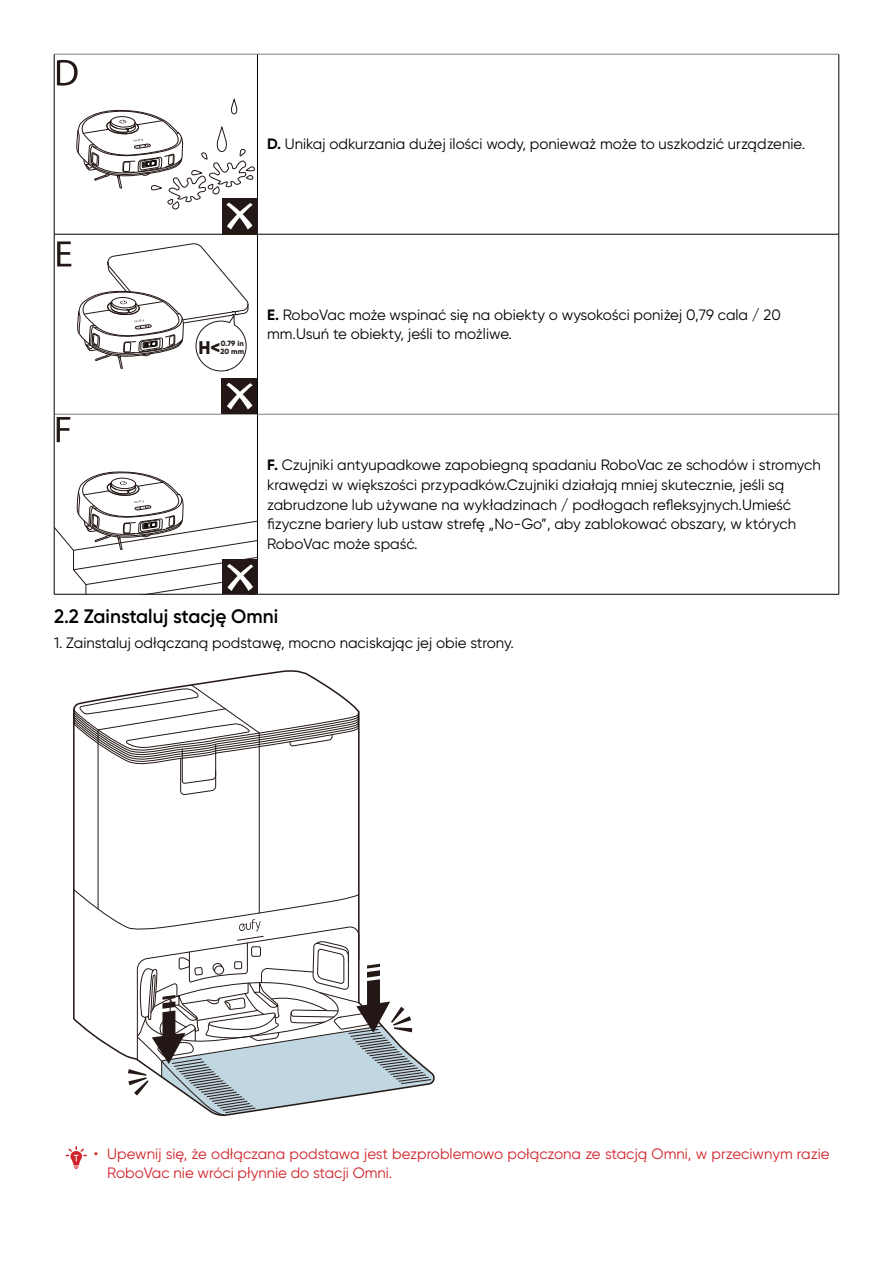
<style>
.page{position:relative;width:893px;height:1263px;background:#fff}
.page>*{position:absolute;margin:0;border:0;box-sizing:border-box;transform-origin:0 0}
.二级标题{font:600 19.5px "Gilroy";color:#000}
.t1{font:800 18.3px "Gilroy";color:#231815}
.t2{font:15px/19.5px "Gilroy";color:#000}
.t3{font:15px/19.5px "Gilroy";color:#d1232a}
.t4{font:800 7.5px/7.5px "Gilroy";color:#231815}
.s1{font-weight:700}
</style>
<div class="page">
<hr style="left:54px;top:54px;width:203px;height:1px;background:#808080">
<hr style="left:257px;top:54px;width:582px;height:1px;background:#808080">
<hr style="left:54px;top:414px;width:203px;height:1px;background:#808080">
<hr style="left:257px;top:414px;width:582px;height:1px;background:#808080">
<hr style="left:54px;top:54px;width:1px;height:180px;background:#000">
<hr style="left:257px;top:54px;width:1px;height:180px;background:#000">
<hr style="left:838px;top:54px;width:1px;height:180px;background:#000">
<hr style="left:54px;top:234px;width:203px;height:1px;background:#000">
<hr style="left:54px;top:234px;width:1px;height:180px;background:#000">
<hr style="left:257px;top:234px;width:582px;height:1px;background:#000">
<hr style="left:257px;top:234px;width:1px;height:180px;background:#000">
<hr style="left:838px;top:234px;width:1px;height:180px;background:#000">
<hr style="left:54px;top:414px;width:1px;height:180px;background:#000">
<hr style="left:257px;top:414px;width:1px;height:180px;background:#000">
<hr style="left:838px;top:414px;width:1px;height:180px;background:#000">
<hr style="left:54px;top:594px;width:203px;height:1px;background:#000">
<hr style="left:257px;top:594px;width:582px;height:1px;background:#000">
<svg style="left:57px;top:60px;width:21px;height:26px"></svg>
<div style="left:222px;top:198px;width:35px;height:36px;background:#231815"></div>
<svg style="left:76px;top:99px;width:179px;height:131px"></svg>
<svg style="left:57px;top:241px;width:14px;height:25px"></svg>
<div style="left:222px;top:378px;width:35px;height:36px;background:#231815"></div>
<svg style="left:226px;top:383px;width:27px;height:27px"></svg>
<svg style="left:77px;top:243px;width:172px;height:129px"></svg>
<svg style="left:57px;top:417px;width:13px;height:25px"></svg>
<svg style="left:54px;top:471px;width:203px;height:123px"></svg>
<svg style="left:73px;top:684px;width:361px;height:432px"></svg>
<svg style="left:65px;top:1146px;width:22px;height:23px"></svg>
<p class="t2" style="left:267px;top:134px;width:539px"><span class="s1">D.</span> Unikaj odkurzania dużej ilości wody, ponieważ może to uszkodzić urządzenie.</p>
<p class="t1" style="left:198px;top:336px;width:23px">H&lt;</p>
<p class="t4" style="left:221px;top:340px;width:25px">0.79 in<br>20 mm</p>
<p class="t2" style="left:267px;top:305px;width:515px"><span class="s1">E.</span> RoboVac może wspinać się na obiekty o wysokości poniżej 0,79 cala / 20 mm.Usuń te obiekty, jeśli to możliwe.</p>
<p class="t2" style="left:267px;top:455px;width:555px"><span class="s1">F.</span> Czujniki antyupadkowe zapobiegną spadaniu RoboVac ze schodów i stromych krawędzi w większości przypadków.Czujniki działają mniej skutecznie, jeśli są zabrudzone lub używane na wykładzinach / podłogach refleksyjnych.Umieść fizyczne bariery lub ustaw strefę „No-Go”, aby zablokować obszary, w których RoboVac może spaść.</p>
<p class="二级标题" style="left:54px;top:604px;width:226px">2.2 Zainstaluj stację Omni</p>
<p class="t2" style="left:54px;top:633px;width:461px">1. Zainstaluj odłączaną podstawę, mocno naciskając jej obie strony.</p>
<p class="t3" style="left:107px;top:1144px;width:724px;text-indent:-14px">• Upewnij się, że odłączana podstawa jest bezproblemowo połączona ze stacją Omni, w przeciwnym razie<br>RoboVac nie wróci płynnie do stacji Omni.</p>
</div>
